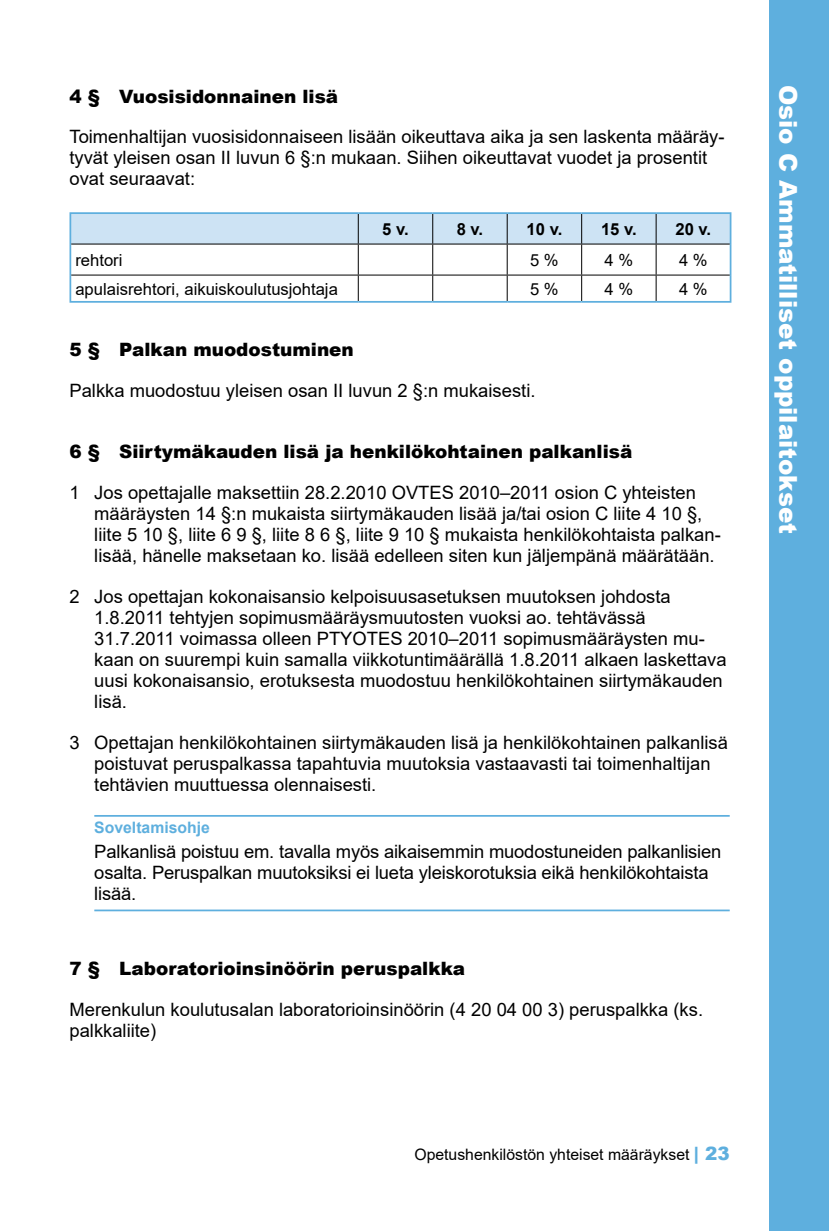
<style>
.page{position:relative;width:829px;height:1231px;background:#fff}
.page>*{position:absolute;margin:0;border:0;box-sizing:border-box;transform-origin:0 0}
.t1{font:900 24.5px "Arial";color:#fff}
.LeipäLista{font:18.38px/21px "Arial";color:#000}
.Leipis{font:18.38px/21px "Arial";color:#000}
.LeipisAlaviivalla2{font:18.38px/21px "Arial";letter-spacing:-.01em;color:#000}
.Ots3{font:900 18.38px "Arial";color:#000}
.Taulukko{font:16.62px "Arial";color:#000}
.Taulukko-2{font:700 16.62px "Arial";color:#000}
.t2{font:15.75px "Arial";color:#000}
.Ots5b_leveä2{font:700 15.75px "Arial";color:#5eafde}
.s1{font-weight:900;font-size:18.38px;color:#5eafde}
</style>
<div class="page">
<div style="left:769px;top:0;width:59px;height:1230px;background:#5eafde"></div>
<hr style="left:94px;top:814px;width:635px;height:2px;background:#5eafde">
<hr style="left:94px;top:909px;width:635px;height:2px;background:#5eafde">
<hr style="left:69px;top:212px;width:289px;height:2px;background:#5eafde">
<hr style="left:69px;top:214px;width:2px;height:30px;background:#5eafde">
<hr style="left:358px;top:212px;width:74px;height:2px;background:#5eafde">
<hr style="left:432px;top:212px;width:75px;height:2px;background:#5eafde">
<hr style="left:507px;top:212px;width:74px;height:2px;background:#5eafde">
<hr style="left:581px;top:212px;width:75px;height:2px;background:#5eafde">
<hr style="left:656px;top:212px;width:75px;height:2px;background:#5eafde">
<hr style="left:729px;top:214px;width:2px;height:30px;background:#5eafde">
<hr style="left:69px;top:244px;width:2px;height:31px;background:#5eafde">
<hr style="left:729px;top:244px;width:2px;height:31px;background:#5eafde">
<hr style="left:69px;top:275px;width:2px;height:26px;background:#5eafde">
<hr style="left:729px;top:275px;width:2px;height:26px;background:#5eafde">
<hr style="left:69px;top:301px;width:289px;height:2px;background:#5eafde">
<hr style="left:358px;top:301px;width:74px;height:2px;background:#5eafde">
<hr style="left:432px;top:301px;width:75px;height:2px;background:#5eafde">
<hr style="left:507px;top:301px;width:74px;height:2px;background:#5eafde">
<hr style="left:581px;top:301px;width:75px;height:2px;background:#5eafde">
<hr style="left:656px;top:301px;width:75px;height:2px;background:#5eafde">
<div style="left:71px;top:213px;width:659px;height:31px;background:#cde3f4"></div>
<hr style="left:358px;top:244px;width:1px;height:30px;background:#000">
<hr style="left:432px;top:244px;width:1px;height:30px;background:#000">
<hr style="left:506px;top:244px;width:1px;height:30px;background:#000">
<hr style="left:581px;top:244px;width:1px;height:30px;background:#000">
<hr style="left:655px;top:244px;width:1px;height:30px;background:#000">
<svg style="left:358px;top:275px;width:1px;height:26px"></svg>
<svg style="left:432px;top:275px;width:1px;height:26px"></svg>
<svg style="left:506px;top:275px;width:1px;height:26px"></svg>
<svg style="left:581px;top:275px;width:1px;height:26px"></svg>
<svg style="left:655px;top:275px;width:1px;height:26px"></svg>
<hr style="left:71px;top:243px;width:287px;height:1px;background:#000">
<hr style="left:358px;top:243px;width:74px;height:1px;background:#000">
<hr style="left:432px;top:243px;width:75px;height:1px;background:#000">
<hr style="left:507px;top:243px;width:74px;height:1px;background:#000">
<hr style="left:581px;top:243px;width:75px;height:1px;background:#000">
<hr style="left:656px;top:243px;width:73px;height:1px;background:#000">
<hr style="left:71px;top:274px;width:287px;height:1px;background:#000">
<hr style="left:358px;top:274px;width:74px;height:1px;background:#000">
<hr style="left:432px;top:274px;width:75px;height:1px;background:#000">
<hr style="left:507px;top:274px;width:74px;height:1px;background:#000">
<hr style="left:581px;top:274px;width:75px;height:1px;background:#000">
<hr style="left:656px;top:274px;width:73px;height:1px;background:#000">
<p class="Ots3" style="left:69px;top:83px;width:270px">4 § Vuosisidonnainen lisä</p>
<p class="Leipis" style="left:69px;top:126px;width:656px">Toimenhaltijan vuosisidonnaiseen lisään oikeuttava aika ja sen laskenta määräy&shy;tyvät yleisen osan II luvun 6 §:n mukaan. Siihen oikeuttavat vuodet ja prosentit ovat seuraavat:</p>
<p class="Taulukko-2" style="left:382px;top:217px;width:28px">5 v.</p>
<p class="Taulukko-2" style="left:456px;top:217px;width:28px">8 v.</p>
<p class="Taulukko-2" style="left:526px;top:217px;width:37px">10 v.</p>
<p class="Taulukko-2" style="left:601px;top:217px;width:37px">15 v.</p>
<p class="Taulukko-2" style="left:675px;top:217px;width:37px">20 v.</p>
<p class="Taulukko" style="left:75px;top:248px;width:49px">rehtori</p>
<p class="Taulukko" style="left:530px;top:248px;width:30px">5 %</p>
<p class="Taulukko" style="left:604px;top:248px;width:30px">4 %</p>
<p class="Taulukko" style="left:679px;top:248px;width:30px">4 %</p>
<p class="Taulukko" style="left:75px;top:277px;width:264px">apulaisrehtori, aikuiskoulutusjohtaja</p>
<p class="Taulukko" style="left:530px;top:277px;width:30px">5 %</p>
<p class="Taulukko" style="left:604px;top:277px;width:30px">4 %</p>
<p class="Taulukko" style="left:679px;top:277px;width:30px">4 %</p>
<p class="Ots3" style="left:69px;top:336px;width:286px">5 § Palkan muodostuminen</p>
<p class="Leipis" style="left:69px;top:380px;width:467px">Palkka muodostuu yleisen osan II luvun 2 §:n mukaisesti.</p>
<p class="Ots3" style="left:69px;top:438px;width:564px">6 § Siirtymäkauden lisä ja henkilökohtainen palkanlisä</p>
<p class="LeipäLista" style="left:94px;top:482px;width:626px;text-indent:-25px">1 Jos opettajalle maksettiin 28.2.2010 OVTES 2010–2011 osion C yhteisten määräysten 14 §:n mukaista siirtymäkauden lisää ja/tai osion C liite 4 10 §, liite 5 10 §, liite 6 9 §, liite 8 6 §, liite 9 10 § mukaista henkilökohtaista palkan&shy;lisää, hänelle maksetaan ko. lisää edelleen siten kun jäljempänä määrätään.</p>
<p class="LeipäLista" style="left:94px;top:585px;width:633px;text-indent:-25px">2 Jos opettajan kokonaisansio kelpoisuusasetuksen muutoksen johdosta 1.8.2011 tehtyjen sopimusmääräysmuutosten vuoksi ao. tehtävässä 31.7.2011 voimassa olleen PTYOTES 2010–2011 sopimusmääräysten mu&shy;kaan on suurempi kuin samalla viikkotuntimäärällä 1.8.2011 alkaen laskettava uusi kokonaisansio, erotuksesta muodostuu henkilökohtainen siirtymäkauden lisä.</p>
<p class="LeipäLista" style="left:94px;top:731px;width:635px;text-indent:-25px">3 Opettajan henkilökohtainen siirtymäkauden lisä ja henkilökohtainen palkanlisä poistuvat peruspalkassa tapahtuvia muutoksia vastaavasti tai toimenhaltijan tehtävien muuttuessa olennaisesti.</p>
<p class="Ots5b_leveä2" style="left:94px;top:816px;width:117px">Soveltamisohje</p>
<p class="LeipisAlaviivalla2" style="left:94px;top:840px;width:628px">Palkanlisä poistuu em. tavalla myös aikaisemmin muodostuneiden palkanlisien osalta. Peruspalkan muutoksiksi ei lueta yleiskorotuksia eikä henkilökohtaista lisää.</p>
<p class="Ots3" style="left:69px;top:955px;width:397px">7 § Laboratorioinsinöörin peruspalkka</p>
<p class="Leipis" style="left:69px;top:998px;width:635px">Merenkulun koulutusalan laboratorioinsinöörin (4 20 04 00 3) peruspalkka (ks. palkkaliite)</p>
<p class="t2" style="left:414px;top:1143px;width:317px">Opetushenkilöstön yhteiset määräykset <span class="s1">| 23</span></p>
<h1 class="t1" style="left:805px;top:85px;width:450px;rotate:90deg">Osio C Ammatilliset oppilaitokset</h1>
</div>
